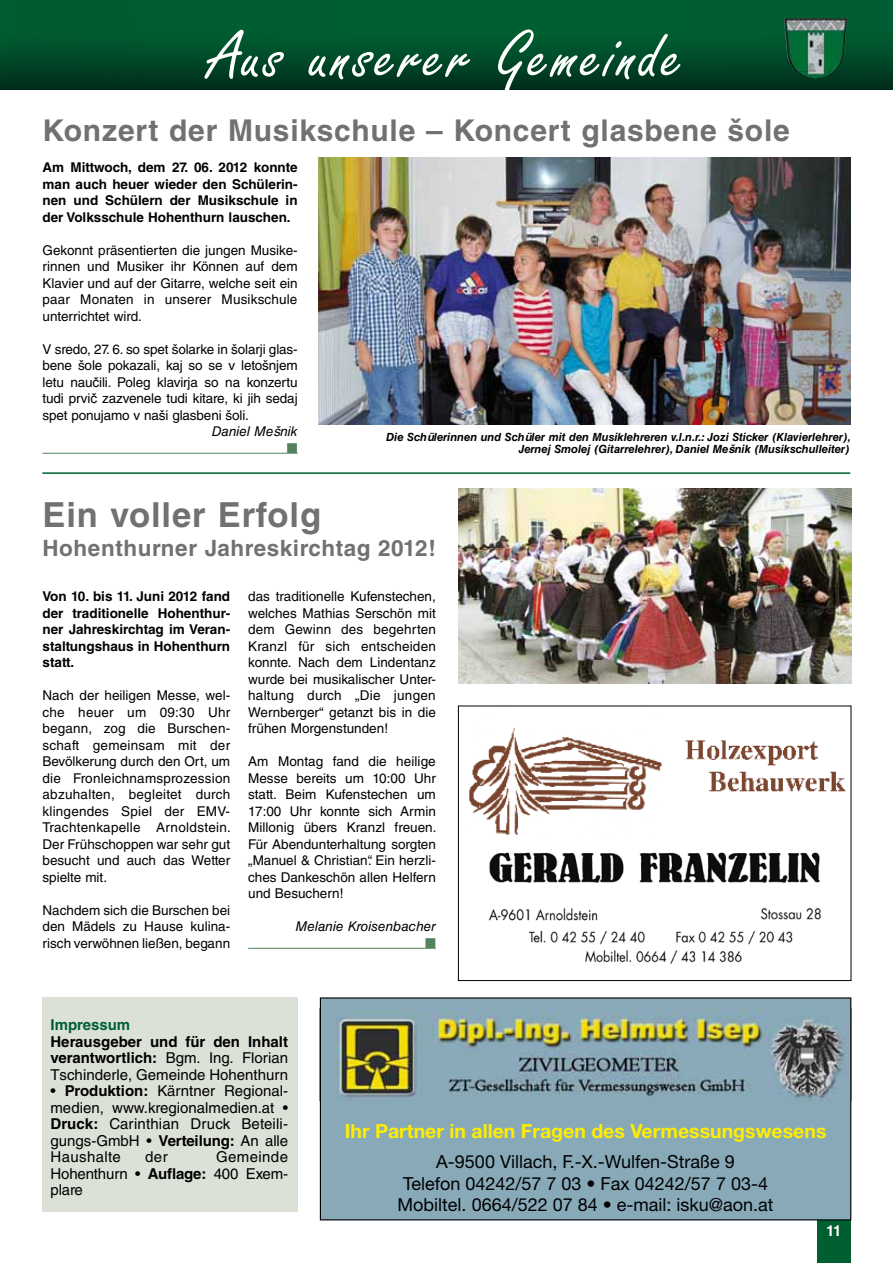
<style>
.page{position:relative;width:893px;height:1263px;background:#fff}
.page>*{position:absolute;margin:0;border:0;box-sizing:border-box;transform-origin:0 0}
.t1{font:72px "Freestyle Scr D";letter-spacing:.05em;color:#fff}
.t2{font:700 34.5px "Helvetica LT Std";letter-spacing:.025em;color:#707172}
.t3{font:700 30px "Helvetica LT Std";letter-spacing:.025em;color:#707172}
.t4{font:700 22.5px "Helvetica LT Std";letter-spacing:.025em;color:#707172}
.t5{font:700 19.5px "Helvetica Neue LT Std";color:#ffed00}
.t6{font:18px/21.6px "Helvetica Neue LT Std";color:#000;text-align:center}
.t7{font:15px/16.5px "Helvetica LT Std";color:#000;text-align:justify}
.t8{font:700 15px "Helvetica LT Std";color:#005f31}
.t9{font:700 15px "Helvetica LT Std";color:#fff}
.t10{font:14.25px "Zapf Dingbats";color:#53835d}
.t11{font:13.5px/16.5px "Helvetica LT Std";color:#000;text-align:justify}
.t12{font:700 13.5px/16.5px "Helvetica LT Std";color:#000;text-align:justify}
.t13{font:italic 13.5px "Helvetica LT Std";color:#000}
.t14{font:italic 700 11.25px/12px "Helvetica LT Std";color:#000;text-align:right}
.s1{font-family:"Arial"}
.s2{font-weight:700}
</style>
<div class="page">
<img style="left:9px;top:0;width:884px;height:89px">
<img style="left:0;top:0;width:9px;height:89px">
<img style="left:784px;top:18px;width:63px;height:62px">
<div style="left:817px;top:1220px;width:33px;height:43px;background:#005f31"></div>
<hr style="left:248px;top:948px;width:188px;height:1px;background:#53835d">
<hr style="left:42px;top:472px;width:808px;height:2px;background:#005f31">
<hr style="left:43px;top:453px;width:255px;height:1px;background:#53835d">
<img style="left:319px;top:157px;width:531px;height:267px">
<img style="left:488px;top:852px;width:334px;height:112px">
<div style="left:458px;top:706px;width:393px;height:275px;border:1px solid #000"></div>
<img style="left:469px;top:728px;width:377px;height:107px">
<div style="left:43px;top:997px;width:255px;height:215px;background:#dce1d8"></div>
<img style="left:458px;top:489px;width:393px;height:195px">
<div style="left:320px;top:998px;width:531px;height:222px;background:#88a9b8"></div>
<img style="left:336px;top:1008px;width:511px;height:93px">
<h1 class="t1" style="left:209px;top:17px;width:475px">Aus unserer Gemeinde</h1>
<h3 class="t3" style="left:43px;top:112px;width:749px">Konzert der Musikschule – Koncert glasbene šole</h3>
<p class="t12" style="left:43px;top:159px;width:257px">Am Mittwoch, dem 27. 06. 2012 konnte man auch heuer wieder den Schülerin&shy;nen und Schülern der Musikschule in der Volksschule Hohenthurn lauschen.</p>
<p class="t11" style="left:43px;top:242px;width:257px">Gekonnt präsentierten die jungen Musike&shy;rinnen und Musiker ihr Können auf dem Klavier und auf der Gitarre, welche seit ein paar Monaten in unserer Musikschule unterrichtet wird.</p>
<p class="t11" style="left:43px;top:341px;width:257px">V sredo, 27. 6. so spet šolarke in šolarji glas&shy;bene šole pokazali, kaj so se v letošnjem letu nau<span class="s1">č</span>ili. Poleg klavirja so na konzertu tudi prvi<span class="s1">č</span> zazvenele tudi kitare, ki jih sedaj spet ponujamo v naši glasbeni šoli.</p>
<p class="t13" style="left:212px;top:424px;width:87px">Daniel Mešnik</p>
<p class="t10" style="left:287px;top:441px;width:12px">■</p>
<p class="t14" style="left:386px;top:431px;width:466px">Die Schülerinnen und Schüler mit den Musiklehreren v.l.n.r.: Jozi Sticker (Klavierlehrer),<br>Jernej Smolej (Gitarrelehrer), Daniel Mešnik (Musikschulleiter)</p>
<h2 class="t2" style="left:43px;top:494px;width:280px">Ein voller Erfolg</h2>
<h3 class="t4" style="left:43px;top:534px;width:395px">Hohenthurner Jahreskirchtag 2012!</h3>
<p class="t12" style="left:43px;top:588px;width:189px">Von 10. bis 11. Juni 2012 fand der traditionelle Hohenthur&shy;ner Jahreskirchtag im Veran&shy;staltungshaus in Hohenthurn statt.</p>
<p class="t11" style="left:43px;top:687px;width:190px">Nach der heiligen Messe, wel&shy;che heuer um 09:30 Uhr begann, zog die Burschen&shy;schaft gemeinsam mit der Bevölkerung durch den Ort, um die Fronleichnamsprozession abzuhalten, begleitet durch klingendes Spiel der EMV-Trachtenkapelle Arnoldstein.<br>Der Frühschoppen war sehr gut besucht und auch das Wetter spielte mit.</p>
<p class="t11" style="left:43px;top:902px;width:189px">Nachdem sich die Burschen bei den Mädels zu Hause kulina&shy;risch verwöhnen ließen, begann</p>
<p class="t11" style="left:248px;top:588px;width:189px">das traditionelle Kufenstechen, welches Mathias Serschön mit dem Gewinn des begehrten Kranzl für sich entscheiden konnte. Nach dem Lindentanz wurde bei musikalischer Unter&shy;haltung durch „Die jungen Wernberger“ getanzt bis in die frühen Morgenstunden!</p>
<p class="t11" style="left:248px;top:753px;width:190px">Am Montag fand die heilige Messe bereits um 10:00 Uhr statt. Beim Kufenstechen um 17:00 Uhr konnte sich Armin Millonig übers Kranzl freuen.<br>Für Abendunterhaltung sorgten „Manuel &amp; Christian“. Ein herzli&shy;ches Dankeschön allen Helfern und Besuchern!</p>
<p class="t13" style="left:296px;top:919px;width:142px">Melanie Kroisenbacher</p>
<p class="t10" style="left:425px;top:936px;width:12px">■</p>
<p class="t8" style="left:50px;top:1016px;width:81px">Impressum</p>
<p class="t7" style="left:50px;top:1033px;width:239px"><span class="s2">Herausgeber und für den Inhalt verantwortlich:</span> Bgm. Ing. Florian Tschinderle, Gemeinde Hohenthurn</p>
<p class="t7" style="left:50px;top:1083px;width:239px">• <span class="s2">Produktion:</span> Kärntner Regional&shy;medien, www.kregionalmedien.at • <span class="s2">Druck:</span> Carinthian Druck Beteili&shy;gungs-GmbH • <span class="s2">Verteilung:</span> An alle Haushalte</p>
<p class="t7" style="left:50px;top:1149px;width:239px;text-indent:166px">Gemeinde Hohenthurn • <span class="s2">Auflage:</span> 400 Exem&shy;plare</p>
<p class="t7" style="left:145px;top:1149px;width:24px">der</p>
<h3 class="t5" style="left:345px;top:1119px;width:483px">Ihr Partner in allen Fragen des Vermessungswesens</h3>
<h3 class="t6" style="left:398px;top:1150px;width:377px">A-9500 Villach, F.-X.-Wulfen-Straße 9<br>Telefon 04242/57 7 03 • Fax 04242/57 7 03-4<br>Mobiltel. 0664/522 07 84 • e-mail: isku@aon.at</h3>
<p class="t9" style="left:826px;top:1222px;width:17px">11</p>
</div>
